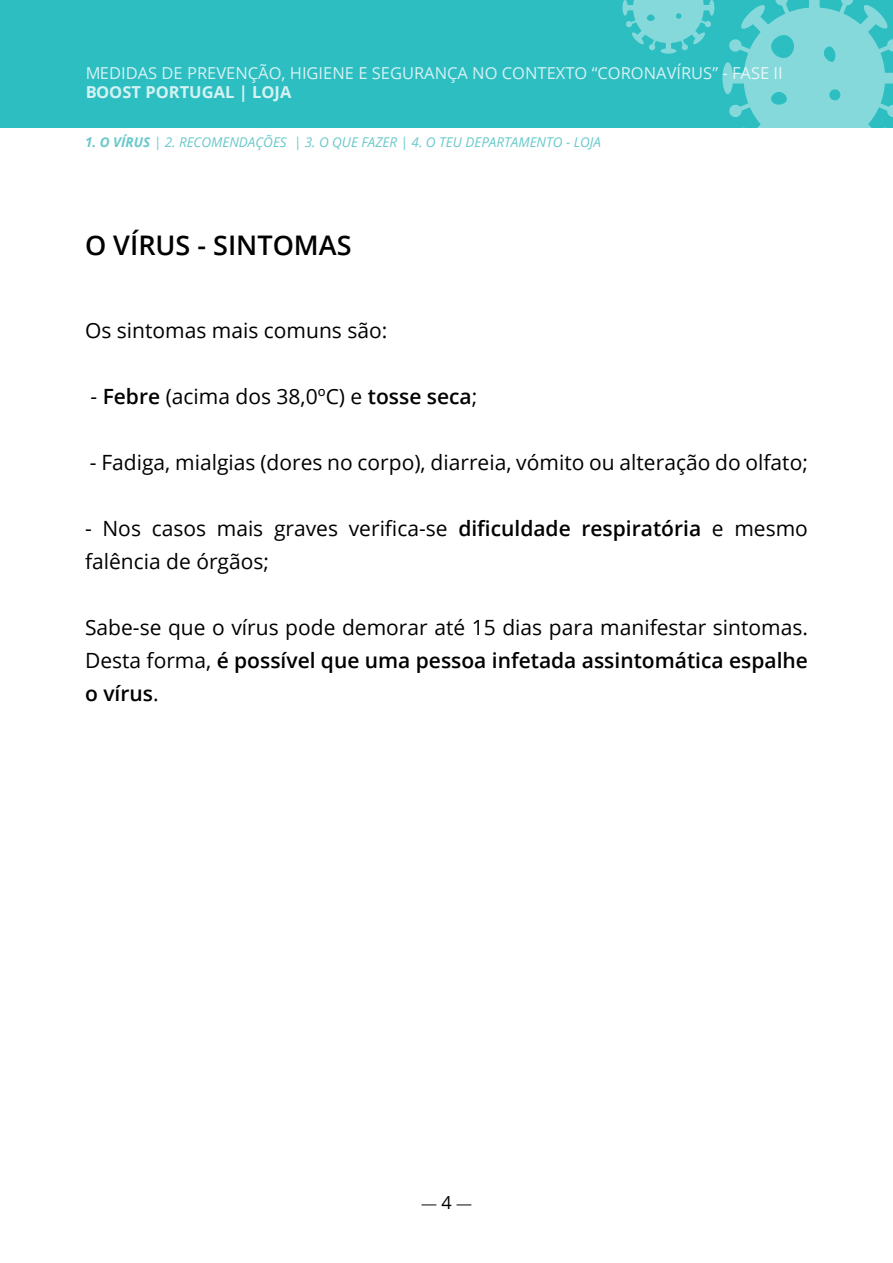
<style>
.page{position:relative;width:893px;height:1263px;background:#fff}
.page>*{position:absolute;margin:0;border:0;box-sizing:border-box;transform-origin:0 0}
.t1{font:600 27px "Open Sans";color:#000}
.t2{font:21px/33px "Open Sans";color:#000}
.t3{font:18px "Minion Pro";color:#000}
.t4{font:16.5px "Open Sans";color:#fff}
.t5{font:700 16.5px "Open Sans";color:#fff}
.t6{font:italic 13.5px "Open Sans";color:#69c9cc}
.s1{font-weight:700}
.s2{font-weight:600}
.s3{font-family:"Open Sans"}
</style>
<div class="page">
<div style="left:0;top:0;width:893px;height:128px;background:#2dbec2"></div>
<svg style="left:722px;top:0;width:171px;height:128px"></svg>
<svg style="left:622px;top:0;width:92px;height:54px"></svg>
<p class="t4" style="left:85px;top:61px;width:699px">MEDIDAS DE PREVENÇÃO, HIGIENE E SEGURANÇA NO CONTEXTO “CORONAVÍRUS” - FASE II</p>
<p class="t5" style="left:85px;top:81px;width:208px">BOOST PORTUGAL | LOJA</p>
<p class="t6" style="left:85px;top:133px;width:517px"><span class="s1">1. O VÍRUS</span> | 2. RECOMENDAÇÕES | 3. O QUE FAZER | 4. O TEU DEPARTAMENTO - LOJA</p>
<p class="t1" style="left:85px;top:226px;width:268px">O VÍRUS - SINTOMAS</p>
<p class="t2" style="left:85px;top:313px;width:304px">Os sintomas mais comuns são:</p>
<p class="t2" style="left:90px;top:379px;width:388px">- <span class="s2">Febre</span> (acima dos 38,0ºC) e <span class="s2">tosse seca</span>;</p>
<p class="t2" style="left:90px;top:445px;width:720px">- Fadiga, mialgias (dores no corpo), diarreia, vómito ou alteração do olfato;</p>
<p class="t2" style="left:85px;top:511px;width:724px">- Nos casos mais graves verifica-se <span class="s2">dificuldade respiratória</span> e mesmo falência de órgãos;</p>
<p class="t2" style="left:85px;top:610px;width:724px;text-align:justify">Sabe-se que o vírus pode demorar até 15 dias para manifestar sintomas.<br>Desta forma, <span class="s2">é possível que uma pessoa infetada assintomática espalhe o vírus</span>.</p>
<p class="t3" style="left:421px;top:1191px;width:53px">— <span class="s3">4</span> —</p>
</div>
